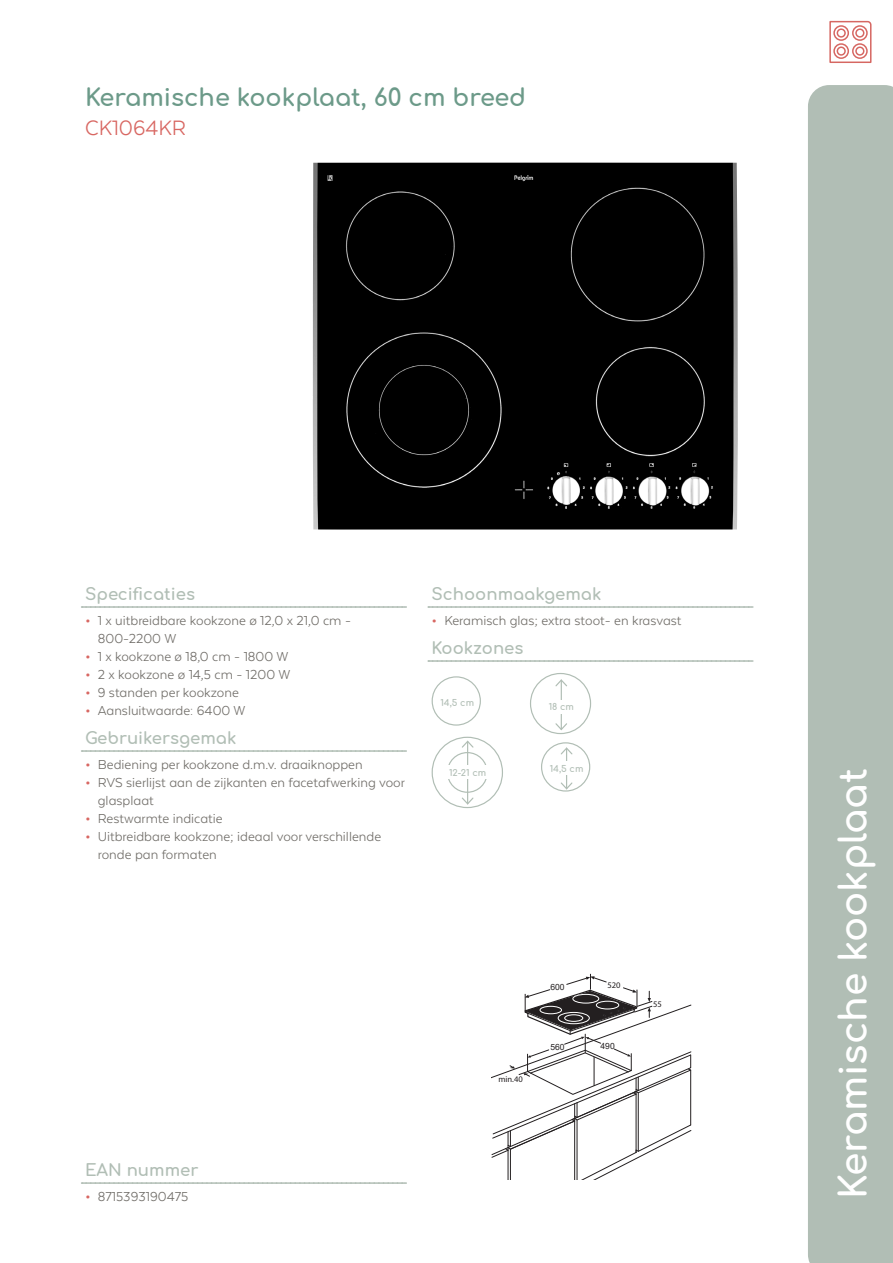
<style>
.page{position:relative;width:893px;height:1263px;background:#fff}
.page>*{position:absolute;margin:0;border:0;box-sizing:border-box;transform-origin:0 0}
.t1{font:700 37.5px "Comfortaa";color:#fff}
.Productomschrijving{font:700 24px "Comfortaa";color:#6c9a89}
.Typenummer{font:24px "Texta Alt";color:#d86762}
.producttekst_tussenk{font:700 16.5px "Comfortaa";color:#b1beb5}
.Producttekst_tussenk{font:700 16.5px "Comfortaa";color:#b1beb5}
.t2{font:15px/18px "Texta Alt";color:#706d68}
.producttekst_bullet{font:700 9px "Comfortaa";color:#b1beb5}
.t3{font:8.55px "Helvetica";color:#231f20}
.t4{font:8.55px "Arial";color:#231f20}
.s1{font-weight:700;font-size:18px;color:#d86762}
</style>
<div class="page">
<div style="left:808px;top:85px;width:85px;height:1178px;background:#b1beb5"></div>
<svg style="left:829px;top:20px;width:43px;height:43px"></svg>
<div style="left:833px;top:25px;width:16px;height:16px;border:2px solid #d66762;border-radius:50%"></div>
<div style="left:837px;top:28px;width:9px;height:10px;border:2px solid #d66762;border-radius:50%"></div>
<div style="left:852px;top:25px;width:16px;height:16px;border:2px solid #d66762;border-radius:50%"></div>
<div style="left:855px;top:28px;width:9px;height:10px;border:2px solid #d66762;border-radius:50%"></div>
<div style="left:852px;top:43px;width:16px;height:16px;border:2px solid #d66762;border-radius:50%"></div>
<div style="left:855px;top:47px;width:9px;height:9px;border:2px solid #d66762;border-radius:50%"></div>
<div style="left:833px;top:43px;width:16px;height:16px;border:2px solid #d66762;border-radius:50%"></div>
<div style="left:837px;top:47px;width:9px;height:9px;border:2px solid #d66762;border-radius:50%"></div>
<div style="left:313px;top:163px;width:425px;height:367px;background:#000"></div>
<svg style="left:491px;top:974px;width:201px;height:205px"></svg>
<div style="left:530px;top:673px;width:61px;height:61px;border:1px solid #b1beb5;border-radius:50%"></div>
<div style="left:432px;top:676px;width:49px;height:50px;border:1px solid #b1beb5;border-radius:50%"></div>
<div style="left:541px;top:742px;width:49px;height:50px;border:1px solid #b1beb5;border-radius:50%"></div>
<div style="left:447px;top:752px;width:41px;height:41px;border:1px solid #b1beb5;border-radius:50%"></div>
<div style="left:432px;top:737px;width:71px;height:71px;border:1px solid #b1beb5;border-radius:50%"></div>
<hr style="left:467px;top:741px;width:1px;height:63px;background:#b1beb5">
<svg style="left:462px;top:740px;width:12px;height:9px"></svg>
<svg style="left:462px;top:796px;width:12px;height:9px"></svg>
<div style="left:446px;top:766px;width:43px;height:13px;background:#fff"></div>
<hr style="left:561px;top:680px;width:1px;height:49px;background:#b1beb5">
<svg style="left:555px;top:679px;width:12px;height:8px"></svg>
<svg style="left:555px;top:722px;width:12px;height:9px"></svg>
<div style="left:542px;top:700px;width:38px;height:13px;background:#fff"></div>
<hr style="left:566px;top:748px;width:1px;height:41px;background:#b1beb5">
<svg style="left:561px;top:747px;width:12px;height:8px"></svg>
<svg style="left:560px;top:781px;width:14px;height:9px"></svg>
<div style="left:547px;top:762px;width:39px;height:13px;background:#fff"></div>
<svg style="left:82px;top:606px;width:324px;height:2px"></svg>
<svg style="left:82px;top:750px;width:324px;height:2px"></svg>
<svg style="left:428px;top:606px;width:325px;height:2px"></svg>
<svg style="left:428px;top:660px;width:325px;height:2px"></svg>
<svg style="left:82px;top:1182px;width:324px;height:2px"></svg>
<p class="Productomschrijving" style="left:85px;top:75px;width:442px">Keramische kookplaat, 60 cm breed</p>
<p class="Typenummer" style="left:85px;top:115px;width:103px">CK1064KR</p>
<p class="producttekst_tussenk" style="left:85px;top:579px;width:112px">Specificaties</p>
<p class="t2" style="left:98px;top:611px;width:255px;text-indent:-13px"><span class="s1">•</span> 1 x uitbreidbare kookzone ø 12,0 x 21,0 cm -<br>800-2200 W</p>
<p class="t2" style="left:85px;top:647px;width:205px"><span class="s1">•</span> 1 x kookzone ø 18,0 cm - 1800 W</p>
<p class="t2" style="left:85px;top:665px;width:207px"><span class="s1">•</span> 2 x kookzone ø 14,5 cm - 1200 W</p>
<p class="t2" style="left:85px;top:683px;width:155px"><span class="s1">•</span> 9 standen per kookzone</p>
<p class="t2" style="left:85px;top:701px;width:162px"><span class="s1">•</span> Aansluitwaarde: 6400 W</p>
<p class="producttekst_tussenk" style="left:85px;top:723px;width:153px">Gebruikersgemak</p>
<p class="t2" style="left:85px;top:755px;width:279px"><span class="s1">•</span> Bediening per kookzone d.m.v. draaiknoppen</p>
<p class="t2" style="left:98px;top:773px;width:309px;text-indent:-13px"><span class="s1">•</span> RVS sierlijst aan de zijkanten en facetafwerking voor glasplaat</p>
<p class="t2" style="left:85px;top:809px;width:139px"><span class="s1">•</span> Restwarmte indicatie</p>
<p class="t2" style="left:98px;top:827px;width:285px;text-indent:-13px"><span class="s1">•</span> Uitbreidbare kookzone; ideaal voor verschillende ronde pan formaten</p>
<p class="producttekst_tussenk" style="left:432px;top:579px;width:171px">Schoonmaakgemak</p>
<p class="t2" style="left:432px;top:611px;width:251px"><span class="s1">•</span> Keramisch glas; extra stoot- en krasvast</p>
<p class="producttekst_tussenk" style="left:432px;top:633px;width:93px">Kookzones</p>
<p class="producttekst_bullet" style="left:440px;top:695px;width:35px">14,5 cm</p>
<p class="producttekst_bullet" style="left:549px;top:699px;width:27px">18 cm</p>
<p class="producttekst_bullet" style="left:449px;top:765px;width:39px">12-21 cm</p>
<p class="producttekst_bullet" style="left:550px;top:761px;width:35px">14,5 cm</p>
<p class="Producttekst_tussenk" style="left:85px;top:1155px;width:115px">EAN nummer</p>
<p class="t2" style="left:85px;top:1187px;width:105px"><span class="s1">•</span> 8715393190475</p>
<p class="t3" style="left:498px;top:1074px;width:26px">min.40</p>
<p class="t4" style="left:550px;top:981px;width:16px">600</p>
<p class="t3" style="left:608px;top:979px;width:15px">520</p>
<p class="t4" style="left:550px;top:1041px;width:16px">560</p>
<p class="t4" style="left:601px;top:1040px;width:16px">490</p>
<p class="t3" style="left:653px;top:998px;width:10px">55</p>
<h1 class="t1" style="left:819px;top:1199px;width:432px;rotate:-90deg">Keramische kookplaat</h1>
</div>
